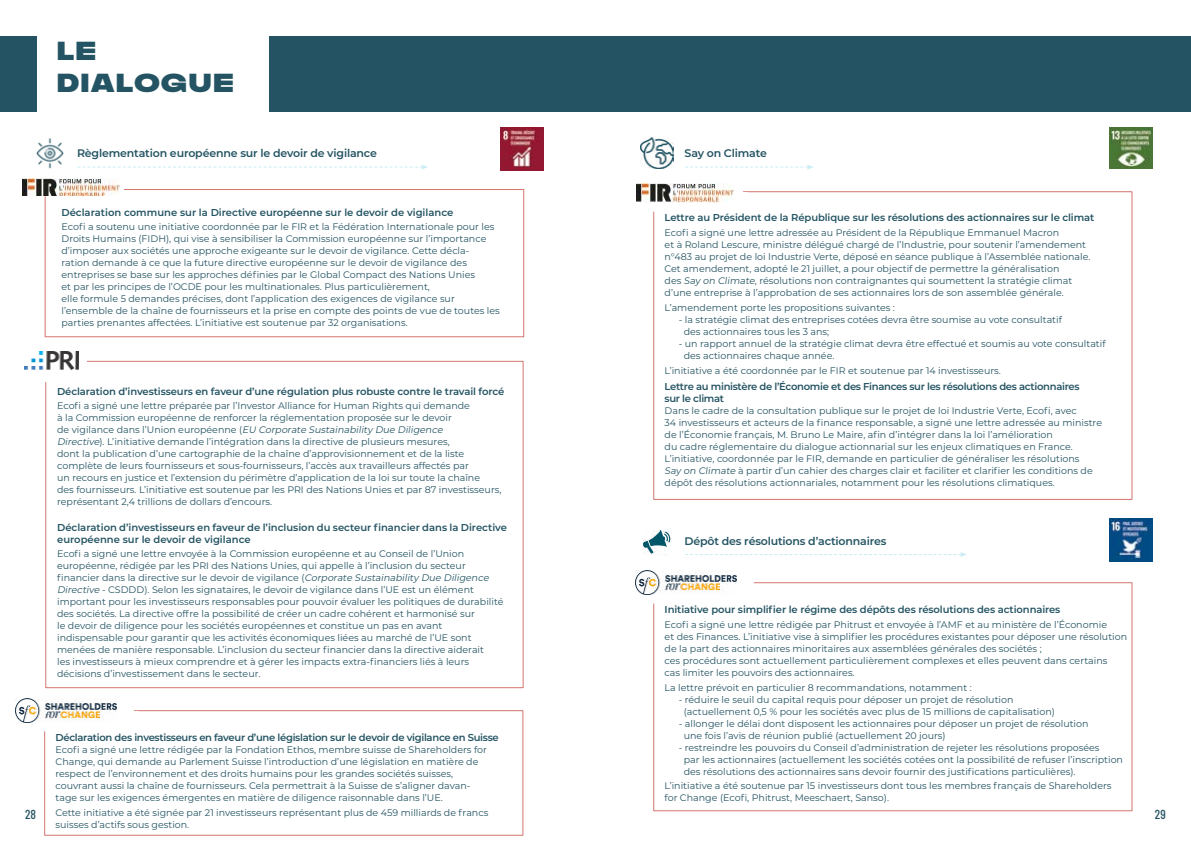
<style>
.page{position:relative;width:1191px;height:842px;background:#fff}
.page>*{position:absolute;margin:0;border:0;box-sizing:border-box;transform-origin:0 0}
.t1{font:26px/31.2px "Rifton Norm";letter-spacing:.05em;color:#245463}
.t2{font:500 13px "Barlow Condensed";color:#245463}
.t3{font:600 11px "Montserrat";letter-spacing:-.015em;color:#245463}
.t4{font:600 10px/12px "Montserrat";letter-spacing:-.01em;color:#245463}
.t5{font:600 10px/12px "Montserrat";letter-spacing:-.03em;color:#245463}
.t6{font:9.5px/12px "Montserrat";color:#245463}
.s1{font-style:italic}
</style>
<div class="page">
<img style="left:25px;top:351px;width:54px;height:19px">
<div style="left:44px;top:710px;width:479px;height:126px;border:1px solid #d4766e"></div>
<div style="left:9px;top:711px;width:129px;height:20px;background:#fff"></div>
<div style="left:9px;top:692px;width:125px;height:35px;background:#fff"></div>
<img style="left:16px;top:698px;width:100px;height:24px">
<div style="left:653px;top:582px;width:479px;height:229px;border:1px solid #d4766e"></div>
<div style="left:618px;top:583px;width:129px;height:20px;background:#fff"></div>
<div style="left:629px;top:565px;width:125px;height:34px;background:#fff"></div>
<img style="left:636px;top:570px;width:101px;height:24px">
<img style="left:1109px;top:519px;width:43px;height:42px">
<img style="left:1109px;top:128px;width:43px;height:40px">
<img style="left:636px;top:183px;width:97px;height:19px">
<div style="left:45px;top:189px;width:479px;height:148px;border:1px solid #d4766e"></div>
<svg style="left:22px;top:195px;width:84px;height:1px"></svg>
<div style="left:21px;top:174px;width:103px;height:21px;background:#fff"></div>
<img style="left:22px;top:179px;width:98px;height:16px">
<img style="left:501px;top:128px;width:42px;height:42px">
<img style="left:36px;top:138px;width:28px;height:31px">
<svg style="left:77px;top:165px;width:351px;height:5px"></svg>
<img style="left:640px;top:137px;width:33px;height:31px">
<svg style="left:685px;top:165px;width:129px;height:5px"></svg>
<img style="left:643px;top:530px;width:28px;height:26px">
<svg style="left:685px;top:552px;width:282px;height:5px"></svg>
<div style="left:0;top:36px;width:36px;height:75px;background:#245463"></div>
<div style="left:269px;top:36px;width:922px;height:75px;background:#245463"></div>
<h1 class="t1" style="left:57px;top:36px;width:179px">le<br>DIALOGUE</h1>
<p class="t3" style="left:77px;top:145px;width:301px">Règlementation européenne sur le devoir de vigilance</p>
<p class="t3" style="left:684px;top:145px;width:84px">Say on Climate</p>
<p class="t4" style="left:61px;top:206px;width:393px">Déclaration commune sur la Directive européenne sur le devoir de vigilance</p>
<p class="t6" style="left:61px;top:221px;width:440px">Ecofi a soutenu une initiative coordonnée par le FIR et la Fédération Internationale pour les Droits Humains (FIDH), qui vise à sensibiliser la Commission européenne sur l’importance d’imposer aux sociétés une approche exigeante sur le devoir de vigilance. Cette décla&shy;ration demande à ce que la future directive européenne sur le devoir de vigilance des entreprises se base sur les approches définies par le Global Compact des Nations Unies<br>et par les principes de l’OCDE pour les multinationales. Plus particulièrement,<br>elle formule 5 demandes précises, dont l’application des exigences de vigilance sur l’ensemble de la chaîne de fournisseurs et la prise en compte des points de vue de toutes les parties prenantes affectées. L’initiative est soutenue par 32 organisations.</p>
<p class="t4" style="left:664px;top:211px;width:431px">Lettre au Président de la République sur les résolutions des actionnaires sur le climat</p>
<p class="t6" style="left:664px;top:226px;width:427px">Ecofi a signé une lettre adressée au Président de la République Emmanuel Macron<br>et à Roland Lescure, ministre délégué chargé de l’Industrie, pour soutenir l’amendement n°483 au projet de loi Industrie Verte, déposé en séance publique à l’Assemblée nationale.<br>Cet amendement, adopté le 21 juillet, a pour objectif de permettre la généralisation<br>des Say on Climate, résolutions non contraignantes qui soumettent la stratégie climat d’une entreprise à l’approbation de ses actionnaires lors de son assemblée générale.</p>
<p class="t6" style="left:664px;top:301px;width:232px">L’amendement porte les propositions suivantes :</p>
<p class="t6" style="left:683px;top:313px;width:380px;text-indent:-5px">- la stratégie climat des entreprises cotées devra être soumise au vote consultatif des actionnaires tous les 3 ans;</p>
<p class="t6" style="left:683px;top:337px;width:423px;text-indent:-5px">- un rapport annuel de la stratégie climat devra être effectué et soumis au vote consultatif des actionnaires chaque année.</p>
<p class="t6" style="left:664px;top:364px;width:338px">L’initiative a été coordonnée par le FIR et soutenue par 14 investisseurs.</p>
<p class="t5" style="left:664px;top:380px;width:416px">Lettre au ministère de l’Économie et des Finances sur les résolutions des actionnaires sur le climat</p>
<p class="t6" style="left:664px;top:405px;width:439px">Dans le cadre de la consultation publique sur le projet de loi Industrie Verte, Ecofi, avec<br>34 investisseurs et acteurs de la finance responsable, a signé une lettre adressée au ministre de l’Économie français, M. Bruno Le Maire, afin d’intégrer dans la loi l’amélioration<br>du cadre réglementaire du dialogue actionnarial sur les enjeux climatiques en France.<br>L’initiative, coordonnée par le FIR, demande en particulier de généraliser les résolutions<br>Say on Climate à partir d’un cahier des charges clair et faciliter et clarifier les conditions de dépôt des résolutions actionnariales, notamment pour les résolutions climatiques.</p>
<p class="t4" style="left:57px;top:384px;width:449px">Déclaration d’investisseurs en faveur d’une régulation plus robuste contre le travail forcé</p>
<p class="t6" style="left:57px;top:400px;width:446px">Ecofi a signé une lettre préparée par l’Investor Alliance for Human Rights qui demande<br>à la Commission européenne de renforcer la réglementation proposée sur le devoir<br>d e vi g i l a n ce d a n s l ’ U n i o n e u ro pée n n e ( <span class="s1">EU Corporate Sustainability Due Diligence<br>Directive</span>). L’initiative demande l’intégration dans la directive de plusieurs mesures,<br>dont la publication d’une cartographie de la chaîne d’approvisionnement et de la liste complète de leurs fournisseurs et sous-fournisseurs, l’accès aux travailleurs affectés par<br>un recours en justice et l’extension du périmètre d’application de la loi sur toute la chaîne<br>des fournisseurs. L’initiative est soutenue par les PRI des Nations Unies et par 87 investisseurs, représentant 2,4 trillions de dollars d’encours.</p>
<p class="t4" style="left:57px;top:521px;width:451px">Déclaration d’investisseurs en faveur de l’inclusion du secteur financier dans la Directive européenne sur le devoir de vigilance</p>
<p class="t6" style="left:57px;top:548px;width:448px">Ecofi a signé une lettre envoyée à la Commission européenne et au Conseil de l’Union européenne, rédigée par les PRI des Nations Unies, qui appelle à l’inclusion du secteur financier dans la directive sur le devoir de vigilance (<span class="s1">Corporate Sustainability Due Diligence Directive</span> - CSDDD). Selon les signataires, le devoir de vigilance dans l’UE est un élément important pour les investisseurs responsables pour pouvoir évaluer les politiques de durabilité des sociétés. La directive offre la possibilité de créer un cadre cohérent et harmonisé sur<br>le devoir de diligence pour les sociétés européennes et constitue un pas en avant indispensable pour garantir que les activités économiques liées au marché de l’UE sont menées de manière responsable. L’inclusion du secteur financier dans la directive aiderait<br>les investisseurs à mieux comprendre et à gérer les impacts extra-financiers liés à leurs décisions d’investissement dans le secteur.</p>
<p class="t3" style="left:684px;top:533px;width:203px">Dépôt des résolutions d’actionnaires</p>
<p class="t4" style="left:664px;top:603px;width:397px">Initiative pour simplifier le régime des dépôts des résolutions des actionnaires</p>
<p class="t6" style="left:664px;top:618px;width:464px">Ecofi a signé une lettre rédigée par Phitrust et envoyée à l’AMF et au ministère de l’Économie<br>et des Finances. L’initiative vise à simplifier les procédures existantes pour déposer une résolution de la part des actionnaires minoritaires aux assemblées générales des sociétés ;<br>ces procédures sont actuellement particulièrement complexes et elles peuvent dans certains<br>cas limiter les pouvoirs des actionnaires.</p>
<p class="t6" style="left:664px;top:681px;width:309px">La lettre prévoit en particulier 8 recommandations, notamment :</p>
<p class="t6" style="left:683px;top:693px;width:373px;text-indent:-5px">- réduire le seuil du capital requis pour déposer un projet de résolution (actuellement 0,5 % pour les sociétés avec plus de 15 millions de capitalisation)</p>
<p class="t6" style="left:683px;top:717px;width:406px;text-indent:-5px">- allonger le délai dont disposent les actionnaires pour déposer un projet de résolution une fois l’avis de réunion publié (actuellement 20 jours)</p>
<p class="t6" style="left:683px;top:741px;width:441px;text-indent:-5px">- restreindre les pouvoirs du Conseil d’administration de rejeter les résolutions proposées<br>par les actionnaires (actuellement les sociétés cotées ont la possibilité de refuser l’inscription des résolutions des actionnaires sans devoir fournir des justifications particulières).</p>
<p class="t6" style="left:664px;top:780px;width:448px">L’initiative a été soutenue par 15 investisseurs dont tous les membres français de Shareholders for Change (Ecofi, Phitrust, Meeschaert, Sanso).</p>
<p class="t5" style="left:56px;top:731px;width:445px">Déclaration des investisseurs en faveur d’une législation sur le devoir de vigilance en Suisse</p>
<p class="t6" style="left:56px;top:743px;width:433px">Ecofi a signé une lettre rédigée par la Fondation Ethos, membre suisse de Shareholders for Change, qui demande au Parlement Suisse l’introduction d’une législation en matière de respect de l’environnement et des droits humains pour les grandes sociétés suisses, couvrant aussi la chaîne de fournisseurs. Cela permettrait à la Suisse de s’aligner davan&shy;tage sur les exigences émergentes en matière de diligence raisonnable dans l’UE.</p>
<p class="t6" style="left:56px;top:806px;width:434px">Cette initiative a été signée par 21 investisseurs représentant plus de 459 milliards de francs suisses d’actifs sous gestion.</p>
<h2 class="t2" style="left:25px;top:805px;width:12px">28</h2>
<h2 class="t2" style="left:1155px;top:805px;width:12px">29</h2>
</div>
